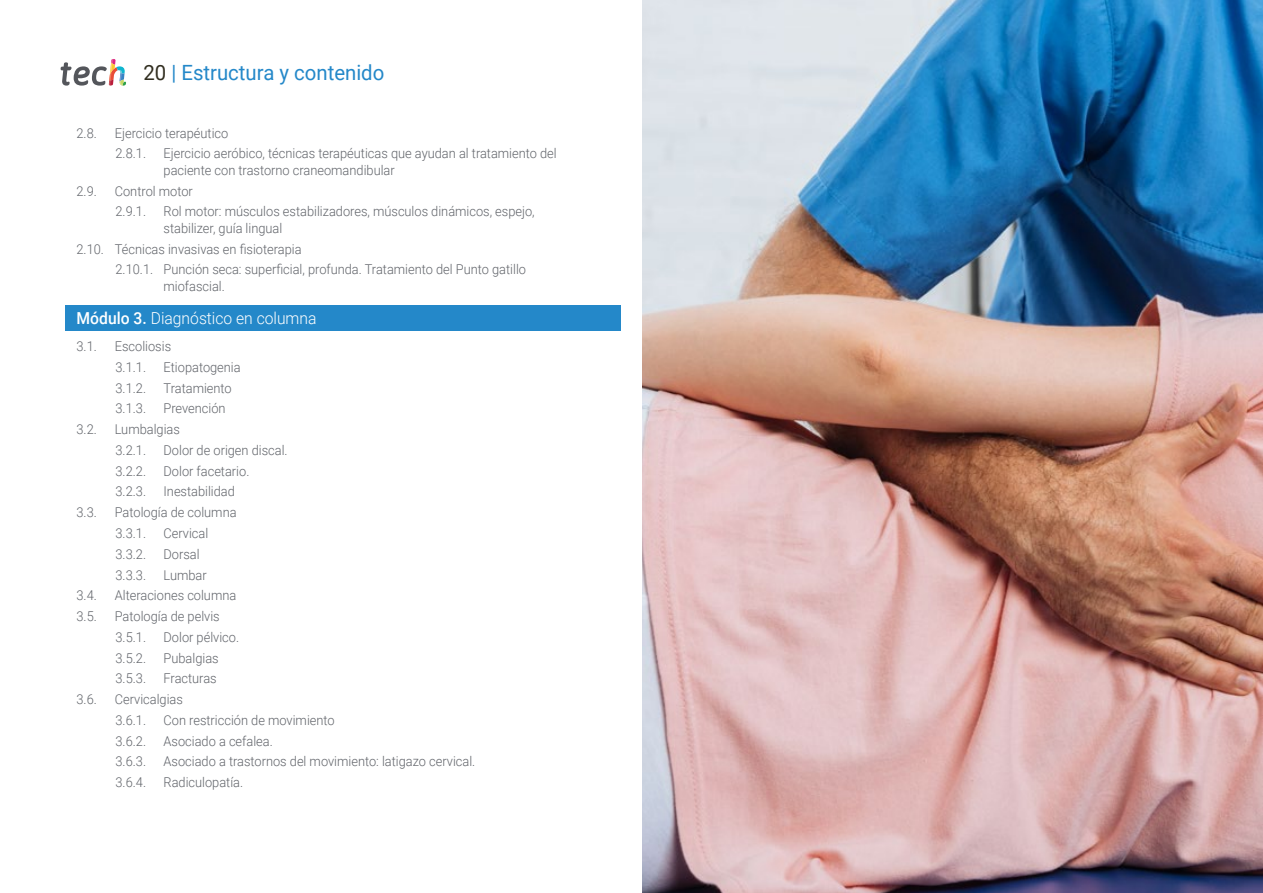
<style>
.page{position:relative;width:1263px;height:893px;background:#fff}
.page>*{position:absolute;margin:0;border:0;box-sizing:border-box;transform-origin:0 0}
.t1{font:21px "Roboto";color:#2488c9}
.t2{font:300 16.5px "Roboto";color:#fff;scale:.95 1}
.t3{font:300 13.5px/20.7px "Roboto";color:#61646a;scale:.95 1}
.s1{color:#312e20}
.s2{font-weight:500}
</style>
<div class="page">
<div style="left:65px;top:305px;width:556px;height:25px;background:#2488c9"></div>
<svg style="left:61px;top:59px;width:65px;height:27px"></svg>
<img style="left:642px;top:0;width:621px;height:893px">
<h1 class="t1" style="left:144px;top:57px;width:242px"><span class="s1">20</span> | Estructura y contenido</h1>
<p class="t3" style="left:77px;top:122px;width:23px">2.8.</p>
<p class="t3" style="left:115px;top:122px;width:121px">Ejercicio terapéutico<br>2.8.1.</p>
<p class="t3" style="left:164px;top:145px;width:415px;line-height:16.5px">Ejercicio aeróbico, técnicas terapéuticas que ayudan al tratamiento del paciente con trastorno craneomandibular</p>
<p class="t3" style="left:77px;top:180px;width:23px">2.9.</p>
<p class="t3" style="left:115px;top:180px;width:84px">Control motor<br>2.9.1.</p>
<p class="t3" style="left:164px;top:203px;width:392px;line-height:16.5px">Rol motor: músculos estabilizadores, músculos dinámicos, espejo, stabilizer, guía lingual</p>
<p class="t3" style="left:116px;top:238px;width:434px;text-indent:-39px">2.10. Técnicas invasivas en fisioterapia<br>2.10.1. Punción seca: superficial, profunda. Tratamiento del Punto gatillo</p>
<p class="t3" style="left:164px;top:275px;width:66px">miofascial.</p>
<p class="t2" style="left:77px;top:307px;width:254px"><span class="s2">Módulo 3.</span> Diagnóstico en columna</p>
<p class="t3" style="left:77px;top:336px;width:23px">3.1.</p>
<p class="t3" style="left:115px;top:336px;width:61px">Escoliosis<br>3.1.1.</p>
<p class="t3" style="left:164px;top:356px;width:83px">Etiopatogenia</p>
<p class="t3" style="left:116px;top:377px;width:34px">3.1.2.</p>
<p class="t3" style="left:164px;top:377px;width:73px">Tratamiento</p>
<p class="t3" style="left:116px;top:398px;width:34px">3.1.3.</p>
<p class="t3" style="left:164px;top:398px;width:67px">Prevención</p>
<p class="t3" style="left:77px;top:419px;width:23px">3.2.</p>
<p class="t3" style="left:115px;top:419px;width:70px">Lumbalgias<br>3.2.1.</p>
<p class="t3" style="left:164px;top:439px;width:132px">Dolor de origen discal.</p>
<p class="t3" style="left:116px;top:460px;width:34px">3.2.2.</p>
<p class="t3" style="left:164px;top:460px;width:92px">Dolor facetario.</p>
<p class="t3" style="left:116px;top:481px;width:34px">3.2.3.</p>
<p class="t3" style="left:164px;top:481px;width:77px">Inestabilidad</p>
<p class="t3" style="left:77px;top:502px;width:23px">3.3.</p>
<p class="t3" style="left:115px;top:502px;width:130px">Patología de columna<br>3.3.1.</p>
<p class="t3" style="left:164px;top:522px;width:49px">Cervical</p>
<p class="t3" style="left:116px;top:543px;width:34px">3.3.2.</p>
<p class="t3" style="left:164px;top:543px;width:40px">Dorsal</p>
<p class="t3" style="left:116px;top:564px;width:34px">3.3.3.</p>
<p class="t3" style="left:164px;top:564px;width:47px">Lumbar</p>
<p class="t3" style="left:77px;top:585px;width:23px">3.4.</p>
<p class="t3" style="left:115px;top:585px;width:129px">Alteraciones columna</p>
<p class="t3" style="left:77px;top:605px;width:23px">3.5.</p>
<p class="t3" style="left:115px;top:605px;width:112px">Patología de pelvis<br>3.5.1.</p>
<p class="t3" style="left:164px;top:626px;width:81px">Dolor pélvico.</p>
<p class="t3" style="left:116px;top:647px;width:34px">3.5.2.</p>
<p class="t3" style="left:164px;top:647px;width:60px">Pubalgias</p>
<p class="t3" style="left:116px;top:668px;width:34px">3.5.3.</p>
<p class="t3" style="left:164px;top:668px;width:57px">Fracturas</p>
<p class="t3" style="left:77px;top:688px;width:23px">3.6.</p>
<p class="t3" style="left:115px;top:688px;width:73px">Cervicalgias<br>3.6.1.</p>
<p class="t3" style="left:164px;top:709px;width:182px">Con restricción de movimiento</p>
<p class="t3" style="left:116px;top:730px;width:34px">3.6.2.</p>
<p class="t3" style="left:164px;top:730px;width:116px">Asociado a cefalea.</p>
<p class="t3" style="left:116px;top:751px;width:34px">3.6.3.</p>
<p class="t3" style="left:164px;top:751px;width:330px">Asociado a trastornos del movimiento: latigazo cervical.</p>
<p class="t3" style="left:116px;top:771px;width:34px">3.6.4.</p>
<p class="t3" style="left:164px;top:771px;width:85px">Radiculopatía.</p>
</div>
